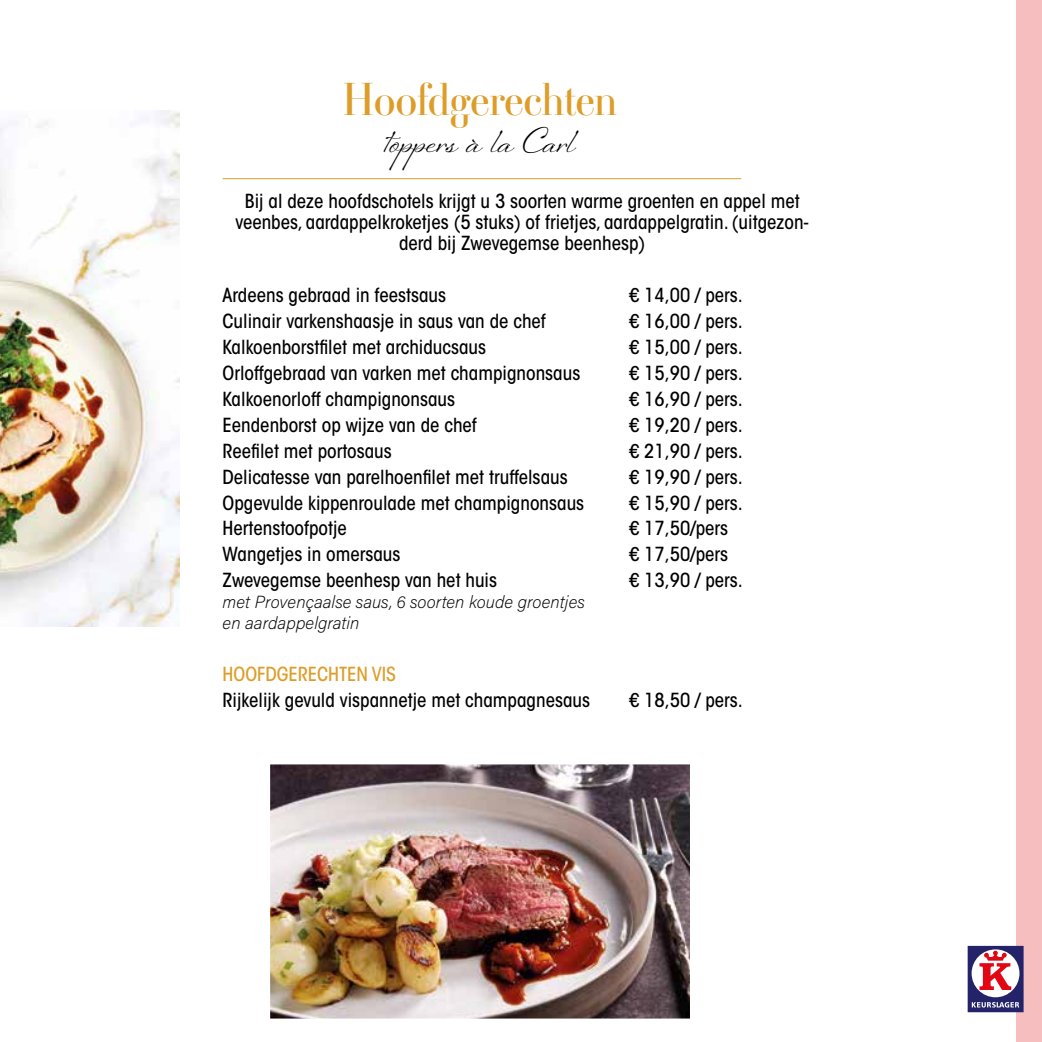
<style>
.page{position:relative;width:1042px;height:1042px;background:#fff}
.page>*{position:absolute;margin:0;border:0;box-sizing:border-box;transform-origin:0 0}
.t1{font:45.5px "Ambroise Std";color:#dd9d28}
.t2{font:33.25px "Sheila";color:#000}
.t3{font:500 condensed 19.25px/21px "ITC Avant Garde Std";color:#000;text-align:center}
.t4{font:500 condensed 19.25px "ITC Avant Garde Std";color:#dd9d28}
.t5{font:17.5px/21px "Acumin Variable Concept";color:#000}
</style>
<div class="page">
<div style="left:1016px;top:0;width:26px;height:1042px;background:#f7bebf"></div>
<svg style="left:967px;top:946px;width:56px;height:66px"></svg>
<img style="left:271px;top:765px;width:418px;height:253px">
<div style="left:265px;top:759px;width:430px;height:265px;border:5px solid #fff"></div>
<img style="left:0;top:111px;width:180px;height:516px">
<hr style="left:223px;top:178px;width:518px;height:1px;background:#dd9d28">
<h1 class="t1" style="left:343px;top:70px;width:276px">Hoofdgerechten</h1>
<h2 class="t2" style="left:385px;top:121px;width:192px">toppers à la Carl</h2>
<p class="t3" style="left:235px;top:190px;width:575px">Bij al deze hoofdschotels krijgt u 3 soorten warme groenten en appel met veenbes, aardappelkroketjes (5 stuks) of frietjes, aardappelgratin. (uitgezon&shy;derd bij Zwevegemse beenhesp)</p>
<p class="t3" style="left:223px;top:284px;width:225px">Ardeens gebraad in feestsaus</p>
<p class="t3" style="left:629px;top:284px;width:116px">€ 14,00 / pers.</p>
<p class="t3" style="left:223px;top:310px;width:325px">Culinair varkenshaasje in saus van de chef</p>
<p class="t3" style="left:629px;top:310px;width:116px">€ 16,00 / pers.</p>
<p class="t3" style="left:223px;top:336px;width:265px">Kalkoenborstfilet met archiducsaus</p>
<p class="t3" style="left:629px;top:336px;width:116px">€ 15,00 / pers.</p>
<p class="t3" style="left:223px;top:362px;width:359px">Orloffgebraad van varken met champignonsaus</p>
<p class="t3" style="left:629px;top:362px;width:116px">€ 15,90 / pers.</p>
<p class="t3" style="left:223px;top:388px;width:234px">Kalkoenorloff champignonsaus</p>
<p class="t3" style="left:629px;top:388px;width:116px">€ 16,90 / pers.</p>
<p class="t3" style="left:223px;top:414px;width:256px">Eendenborst op wijze van de chef</p>
<p class="t3" style="left:629px;top:414px;width:116px">€ 19,20 / pers.</p>
<p class="t3" style="left:223px;top:440px;width:171px">Reefilet met portosaus</p>
<p class="t3" style="left:629px;top:440px;width:116px">€ 21,90 / pers.</p>
<p class="t3" style="left:223px;top:466px;width:347px">Delicatesse van parelhoenfilet met truffelsaus</p>
<p class="t3" style="left:629px;top:466px;width:116px">€ 19,90 / pers.</p>
<p class="t3" style="left:223px;top:492px;width:363px">Opgevulde kippenroulade met champignonsaus</p>
<p class="t3" style="left:629px;top:492px;width:116px">€ 15,90 / pers.</p>
<p class="t3" style="left:223px;top:518px;width:126px">Hertenstoofpotje</p>
<p class="t3" style="left:629px;top:518px;width:101px">€ 17,50/pers</p>
<p class="t3" style="left:223px;top:544px;width:179px">Wangetjes in omersaus</p>
<p class="t3" style="left:629px;top:544px;width:101px">€ 17,50/pers</p>
<p class="t3" style="left:223px;top:570px;width:276px">Zwevegemse beenhesp van het huis</p>
<p class="t3" style="left:629px;top:570px;width:116px">€ 13,90 / pers.</p>
<p class="t5" style="left:223px;top:591px;width:364px">met Provençaalse saus, 6 soorten koude groentjes en aardappelgratin</p>
<p class="t4" style="left:223px;top:662px;width:175px">HOOFDGERECHTEN VIS</p>
<p class="t3" style="left:223px;top:690px;width:369px">Rijkelijk gevuld vispannetje met champagnesaus</p>
<p class="t3" style="left:629px;top:690px;width:116px">€ 18,50 / pers.</p>
</div>
